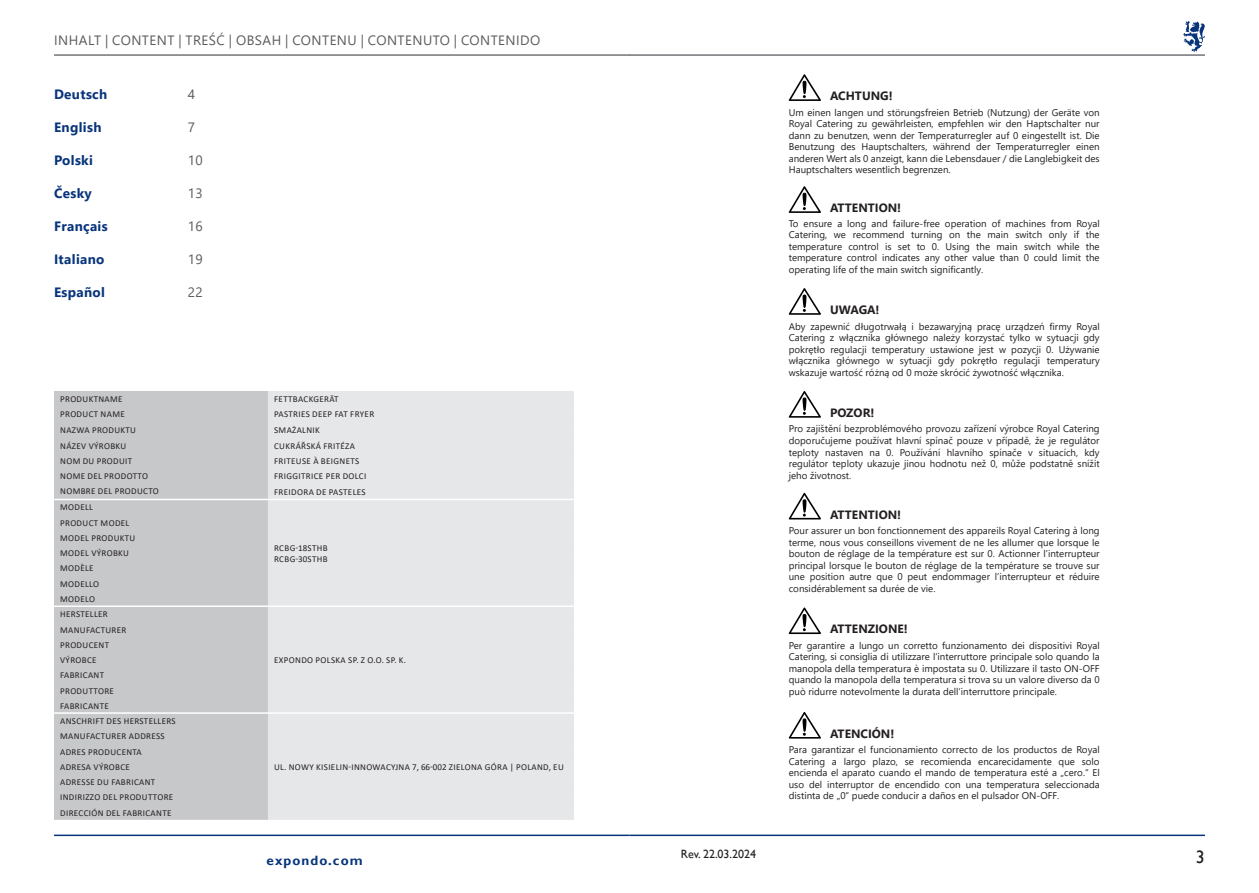
<style>
.page{position:relative;width:1259px;height:893px;background:#fff}
.page>*{position:absolute;margin:0;border:0;box-sizing:border-box;transform-origin:0 0}
.t1{font:18px "Gill Sans";color:#231f20}
.t2{font:13.5px "Segoe UI";letter-spacing:.035em;color:#5a5a5d}
.t3{font:700 13.5px "Segoe UI";letter-spacing:.025em;color:#08347b}
.t4{font:700 13.5px "Gill Sans";letter-spacing:.08em;color:#08347b}
.t5{font:700 12px "Segoe UI";color:#231f20}
.t6{font:12px "Gill Sans";color:#231f20}
.t7{font:9.75px/11.6px "Segoe UI";color:#231f20;text-align:justify}
.t8{font:9px "Calibri";letter-spacing:.04em;color:#231f20}
</style>
<div class="page">
<hr style="left:54px;top:835px;width:575px;height:1px;background:#08347b">
<div style="left:54px;top:391px;width:214px;height:429px;background:#c7c8ca"></div>
<div style="left:268px;top:391px;width:306px;height:429px;background:#e6e7e9"></div>
<hr style="left:54px;top:499px;width:214px;height:1px;background:#fff">
<hr style="left:268px;top:499px;width:307px;height:1px;background:#fff">
<hr style="left:54px;top:605px;width:214px;height:2px;background:#fff">
<hr style="left:54px;top:712px;width:214px;height:2px;background:#fff">
<hr style="left:268px;top:605px;width:307px;height:2px;background:#fff">
<hr style="left:268px;top:712px;width:307px;height:2px;background:#fff">
<hr style="left:54px;top:54px;width:576px;height:2px;background:#727477">
<svg style="left:788px;top:74px;width:33px;height:27px"></svg>
<svg style="left:788px;top:186px;width:33px;height:27px"></svg>
<svg style="left:788px;top:288px;width:33px;height:27px"></svg>
<svg style="left:788px;top:391px;width:33px;height:27px"></svg>
<svg style="left:788px;top:493px;width:33px;height:26px"></svg>
<svg style="left:788px;top:607px;width:33px;height:27px"></svg>
<hr style="left:629px;top:54px;width:576px;height:2px;background:#727477">
<svg style="left:1183px;top:21px;width:22px;height:31px"></svg>
<hr style="left:629px;top:835px;width:576px;height:1px;background:#08347b">
<svg style="left:788px;top:712px;width:33px;height:27px"></svg>
<p class="t2" style="left:54px;top:27px;width:487px">INHALT | CONTENT | TREŚĆ | OBSAH | CONTENU | CONTENUTO | CONTENIDO</p>
<p class="t3" style="left:54px;top:82px;width:55px">Deutsch</p>
<p class="t3" style="left:54px;top:115px;width:49px">English</p>
<p class="t3" style="left:54px;top:148px;width:40px">Polski</p>
<p class="t3" style="left:54px;top:181px;width:39px">Česky</p>
<p class="t3" style="left:54px;top:214px;width:55px">Français</p>
<p class="t3" style="left:54px;top:247px;width:52px">Italiano</p>
<p class="t3" style="left:54px;top:280px;width:52px">Español</p>
<p class="t2" style="left:188px;top:82px;width:9px">4</p>
<p class="t2" style="left:188px;top:115px;width:9px">7</p>
<p class="t2" style="left:188px;top:148px;width:16px">10</p>
<p class="t2" style="left:188px;top:181px;width:16px">13</p>
<p class="t2" style="left:188px;top:214px;width:16px">16</p>
<p class="t2" style="left:188px;top:247px;width:16px">19</p>
<p class="t2" style="left:188px;top:280px;width:16px">22</p>
<p class="t8" style="left:60px;top:393px;width:64px">PRODUKTNAME</p>
<p class="t8" style="left:274px;top:393px;width:66px">FETTBACKGERÄT</p>
<p class="t8" style="left:60px;top:408px;width:66px">PRODUCT NAME</p>
<p class="t8" style="left:274px;top:408px;width:102px">PASTRIES DEEP FAT FRYER</p>
<p class="t8" style="left:60px;top:423px;width:77px">NAZWA PRODUKTU</p>
<p class="t8" style="left:274px;top:423px;width:47px">SMAŻALNIK</p>
<p class="t8" style="left:60px;top:439px;width:68px">NÁZEV VÝROBKU</p>
<p class="t8" style="left:274px;top:439px;width:82px">CUKRÁŘSKÁ FRITÉZA</p>
<p class="t8" style="left:60px;top:455px;width:74px">NOM DU PRODUIT</p>
<p class="t8" style="left:274px;top:455px;width:87px">FRITEUSE À BEIGNETS</p>
<p class="t8" style="left:60px;top:470px;width:89px">NOME DEL PRODOTTO</p>
<p class="t8" style="left:274px;top:470px;width:94px">FRIGGITRICE PER DOLCI</p>
<p class="t8" style="left:60px;top:485px;width:100px">NOMBRE DEL PRODUCTO</p>
<p class="t8" style="left:274px;top:485px;width:93px">FREIDORA DE PASTELES</p>
<p class="t8" style="left:60px;top:501px;width:34px">MODELL</p>
<p class="t8" style="left:274px;top:542px;width:55px">RCBG-18STHB</p>
<p class="t8" style="left:274px;top:552px;width:55px">RCBG-30STHB</p>
<p class="t8" style="left:60px;top:516px;width:71px">PRODUCT MODEL</p>
<p class="t8" style="left:60px;top:532px;width:77px">MODEL PRODUKTU</p>
<p class="t8" style="left:60px;top:547px;width:70px">MODEL VÝROBKU</p>
<p class="t8" style="left:60px;top:562px;width:35px">MODÈLE</p>
<p class="t8" style="left:60px;top:577px;width:41px">MODELLO</p>
<p class="t8" style="left:60px;top:593px;width:36px">MODELO</p>
<p class="t8" style="left:60px;top:608px;width:49px">HERSTELLER</p>
<p class="t8" style="left:60px;top:623px;width:68px">MANUFACTURER</p>
<p class="t8" style="left:60px;top:638px;width:50px">PRODUCENT</p>
<p class="t8" style="left:60px;top:654px;width:38px">VÝROBCE</p>
<p class="t8" style="left:60px;top:669px;width:45px">FABRICANT</p>
<p class="t8" style="left:60px;top:684px;width:55px">PRODUTTORE</p>
<p class="t8" style="left:60px;top:699px;width:50px">FABRICANTE</p>
<p class="t8" style="left:60px;top:715px;width:117px">ANSCHRIFT DES HERSTELLERS</p>
<p class="t8" style="left:60px;top:730px;width:106px">MANUFACTURER ADDRESS</p>
<p class="t8" style="left:60px;top:745px;width:83px">ADRES PRODUCENTA</p>
<p class="t8" style="left:60px;top:761px;width:71px">ADRESA VÝROBCE</p>
<p class="t8" style="left:60px;top:776px;width:97px">ADRESSE DU FABRICANT</p>
<p class="t8" style="left:60px;top:791px;width:115px">INDIRIZZO DEL PRODUTTORE</p>
<p class="t8" style="left:60px;top:806px;width:113px">DIRECCIÓN DEL FABRICANTE</p>
<p class="t8" style="left:274px;top:654px;width:133px">EXPONDO POLSKA SP. Z O.O. SP. K.</p>
<p class="t8" style="left:274px;top:761px;width:291px">UL. NOWY KISIELIN-INNOWACYJNA 7, 66-002 ZIELONA GÓRA | POLAND, EU</p>
<p class="t4" style="left:267px;top:852px;width:98px">expondo.com</p>
<p class="t6" style="left:681px;top:847px;width:77px">Rev. 22.03.2024</p>
<p class="t5" style="left:830px;top:85px;width:64px">ACHTUNG!</p>
<p class="t7" style="left:789px;top:106px;width:312px">Um einen langen und störungsfreien Betrieb (Nutzung) der Geräte von Royal Catering zu gewährleisten, empfehlen wir den Haptschalter nur dann zu benutzen, wenn der Temperaturregler auf 0 eingestellt ist. Die Benutzung des Hauptschalters, während der Temperaturregler einen anderen Wert als 0 anzeigt, kann die Lebensdauer / die Langlebigkeit des Hauptschalters wesentlich begrenzen.</p>
<p class="t5" style="left:830px;top:197px;width:73px">ATTENTION!</p>
<p class="t7" style="left:789px;top:217px;width:312px">To ensure a long and failure-free operation of machines from Royal Catering, we recommend turning on the main switch only if the temperature control is set to 0. Using the main switch while the temperature control indicates any other value than 0 could limit the operating life of the main switch significantly.</p>
<p class="t5" style="left:830px;top:298px;width:51px">UWAGA!</p>
<p class="t7" style="left:789px;top:319px;width:312px">Aby zapewnić długotrwałą i bezawaryjną pracę urządzeń firmy Royal Catering z włącznika głównego należy korzystać tylko w sytuacji gdy pokrętło regulacji temperatury ustawione jest w pozycji 0. Używanie włącznika głównego w sytuacji gdy pokrętło regulacji temperatury wskazuje wartość różną od 0 może skrócić żywotność włącznika.</p>
<p class="t5" style="left:830px;top:401px;width:46px">POZOR!</p>
<p class="t7" style="left:789px;top:422px;width:312px">Pro zajištění bezproblémového provozu zařízení výrobce Royal Catering doporučujeme používat hlavní spínač pouze v případě, že je regulátor teploty nastaven na 0. Používání hlavního spínače v situacích, kdy regulátor teploty ukazuje jinou hodnotu než 0, může podstatně snížit jeho životnost.</p>
<p class="t5" style="left:830px;top:503px;width:73px">ATTENTION!</p>
<p class="t7" style="left:789px;top:524px;width:312px">Pour assurer un bon fonctionnement des appareils Royal Catering à long terme, nous vous conseillons vivement de ne les allumer que lorsque le bouton de réglage de la température est sur 0. Actionner l’interrupteur principal lorsque le bouton de réglage de la température se trouve sur une position autre que 0 peut endommager l’interrupteur et réduire considérablement sa durée de vie.</p>
<p class="t5" style="left:830px;top:618px;width:79px">ATTENZIONE!</p>
<p class="t7" style="left:789px;top:639px;width:312px">Per garantire a lungo un corretto funzionamento dei dispositivi Royal Catering, si consiglia di utilizzare l‘interruttore principale solo quando la manopola della temperatura è impostata su 0. Utilizzare il tasto ON-OFF quando la manopola della temperatura si trova su un valore diverso da 0 può ridurre notevolmente la durata dell‘interruttore principale.</p>
<p class="t5" style="left:830px;top:722px;width:66px">ATENCIÓN!</p>
<p class="t7" style="left:789px;top:743px;width:312px">Para garantizar el funcionamiento correcto de los productos de Royal Catering a largo plazo, se recomienda encarecidamente que solo encienda el aparato cuando el mando de temperatura esté a „cero.“ El uso del interruptor de encendido con una temperatura seleccionada distinta de „0“ puede conducir a daños en el pulsador ON-OFF.</p>
<p class="t1" style="left:1196px;top:847px;width:10px">3</p>
</div>
